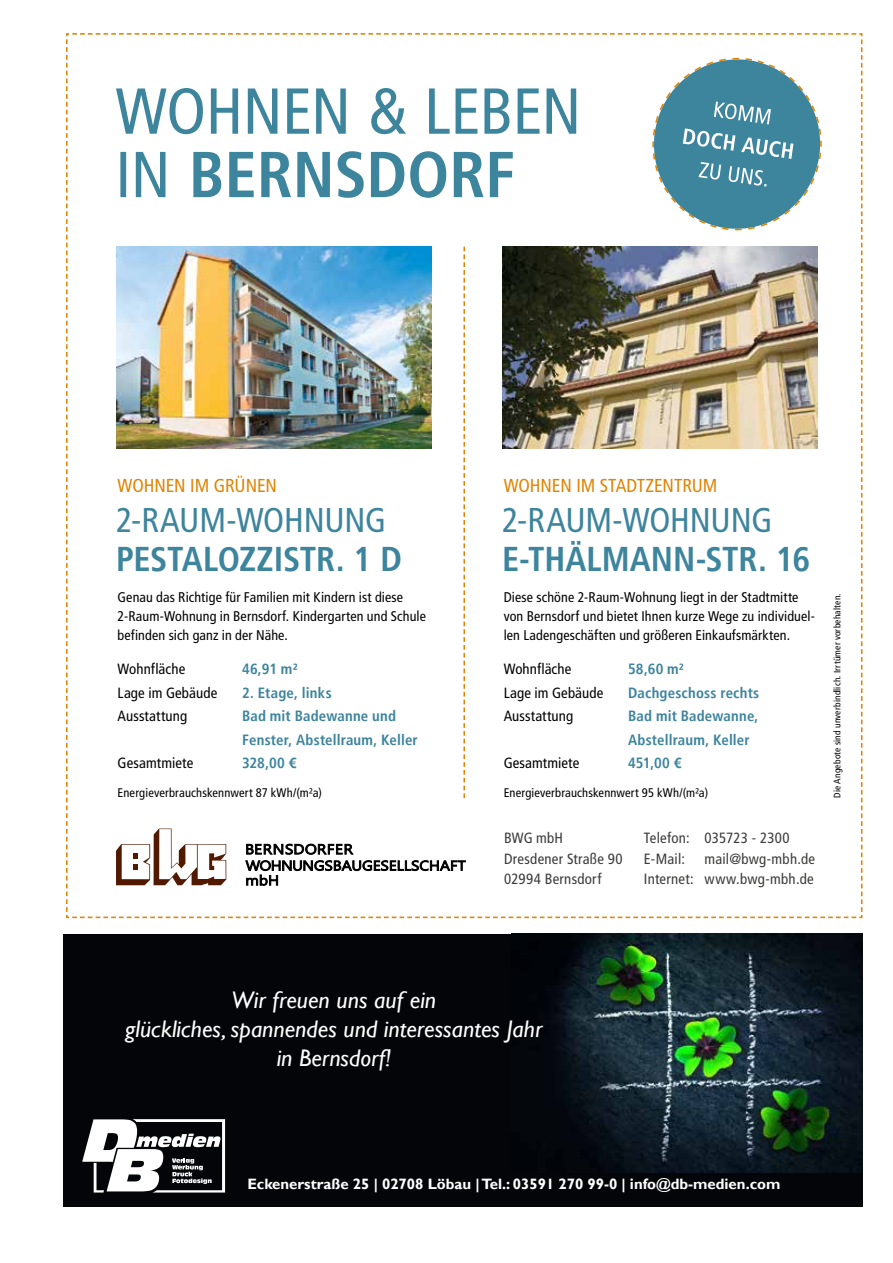
<style>
.page{position:relative;width:893px;height:1263px;background:#fff}
.page>*{position:absolute;margin:0;border:0;box-sizing:border-box;transform-origin:0 0}
.t1{font:700 condensed 34.35px "Frutiger LT";letter-spacing:-.005em;color:#3d849d}
.t2{font:condensed 34.35px "Frutiger LT";letter-spacing:-.005em;color:#3d849d}
.t3{font:italic 24px/28.8px "Gill Sans";color:#fff;text-align:center}
.t4{font:condensed 18.75px "Frutiger LT";letter-spacing:-.005em;color:#df8504}
.t5{font:700 15px "Gill Sans";color:#fff}
.t6{font:700 condensed 14.85px/23.4px "Frutiger LT";letter-spacing:.01em;color:#3d849d}
.t7{font:condensed 14.85px/20.2px "Frutiger LT";letter-spacing:.015em;color:#3b3b3a}
.t8{font:condensed 14.85px/23.4px "Frutiger LT";letter-spacing:.005em;color:#000}
.t9{font:condensed 14.1px/18.8px "Frutiger LT";letter-spacing:.01em;color:#000}
.t10{font:condensed 12.45px "Frutiger LT";letter-spacing:.015em;color:#000}
.t11{font:condensed 9.3px "Frutiger LT";letter-spacing:.02em;color:#000}
</style>
<div class="page">
<div style="left:63px;top:934px;width:799px;height:272px;background:#030509"></div>
<svg style="left:82px;top:1119px;width:143px;height:73px"></svg>
<img style="left:551px;top:934px;width:311px;height:238px">
<img style="left:66px;top:33px;width:796px;height:885px">
<h3 class="t4" style="left:118px;top:474px;width:161px">WOHNEN IM GRÜNEN</h3>
<h1 class="t2" style="left:116px;top:500px;width:272px">2-RAUM-WOHNUNG</h1>
<h1 class="t1" style="left:116px;top:539px;width:287px">PESTALOZZISTR. 1 D</h1>
<p class="t9" style="left:118px;top:588px;width:310px">Genau das Richtige für Familien mit Kindern ist diese<br>2-Raum-Wohnung in Bernsdorf. Kindergarten und Schule befinden sich ganz in der Nähe.</p>
<p class="t8" style="left:118px;top:658px;width:101px">Wohnfläche<br>Lage im Gebäude<br>Ausstattung</p>
<p class="t8" style="left:118px;top:751px;width:77px">Gesamtmiete</p>
<p class="t6" style="left:242px;top:657px;width:57px">46,91 m²</p>
<p class="t6" style="left:242px;top:681px;width:177px">2. Etage, links<br>Bad mit Badewanne und<br>Fenster, Abstellraum, Keller<br>328,00 €</p>
<p class="t10" style="left:118px;top:785px;width:206px">Energieverbrauchskennwert 87 kWh/(m²a)</p>
<h3 class="t4" style="left:504px;top:474px;width:215px">WOHNEN IM STADTZENTRUM</h3>
<h1 class="t2" style="left:502px;top:500px;width:272px">2-RAUM-WOHNUNG</h1>
<h1 class="t1" style="left:502px;top:539px;width:310px">E-THÄLMANN-STR. 16</h1>
<p class="t9" style="left:504px;top:588px;width:313px">Diese schöne 2-Raum-Wohnung liegt in der Stadtmitte von Bernsdorf und bietet Ihnen kurze Wege zu individuel&shy;len Ladengeschäften und größeren Einkaufsmärkten.</p>
<p class="t8" style="left:504px;top:658px;width:101px">Wohnfläche<br>Lage im Gebäude<br>Ausstattung</p>
<p class="t8" style="left:504px;top:751px;width:77px">Gesamtmiete</p>
<p class="t6" style="left:628px;top:657px;width:133px">58,60 m²<br>Dachgeschoss rechts<br>Bad mit Badewanne,<br>Abstellraum, Keller<br>451,00 €</p>
<p class="t10" style="left:504px;top:785px;width:206px">Energieverbrauchskennwert 95 kWh/(m²a)</p>
<p class="t7" style="left:504px;top:828px;width:120px">BWG mbH<br>Dresdener Straße 90<br>02994 Bernsdorf</p>
<p class="t7" style="left:644px;top:828px;width:51px">Telefon:<br>E-Mail:<br>Internet:</p>
<p class="t7" style="left:705px;top:828px;width:112px">035723 - 2300 mail@bwg-mbh.de www.bwg-mbh.de</p>
<p class="t11" style="left:832px;top:798px;width:206px;rotate:-90deg">Die Angebote sind unverbindlich. Irrtümer vorbehalten.</p>
<h2 class="t3" style="left:125px;top:986px;width:419px">Wir freuen uns auf ein<br>glückliches, spannendes und interessantes Jahr in Bernsdorf!</h2>
<p class="t5" style="left:247px;top:1174px;width:535px">Eckenerstraße 25 | 02708 Löbau | Tel.: 03591 270 99-0 | info@db-medien.com</p>
</div>
